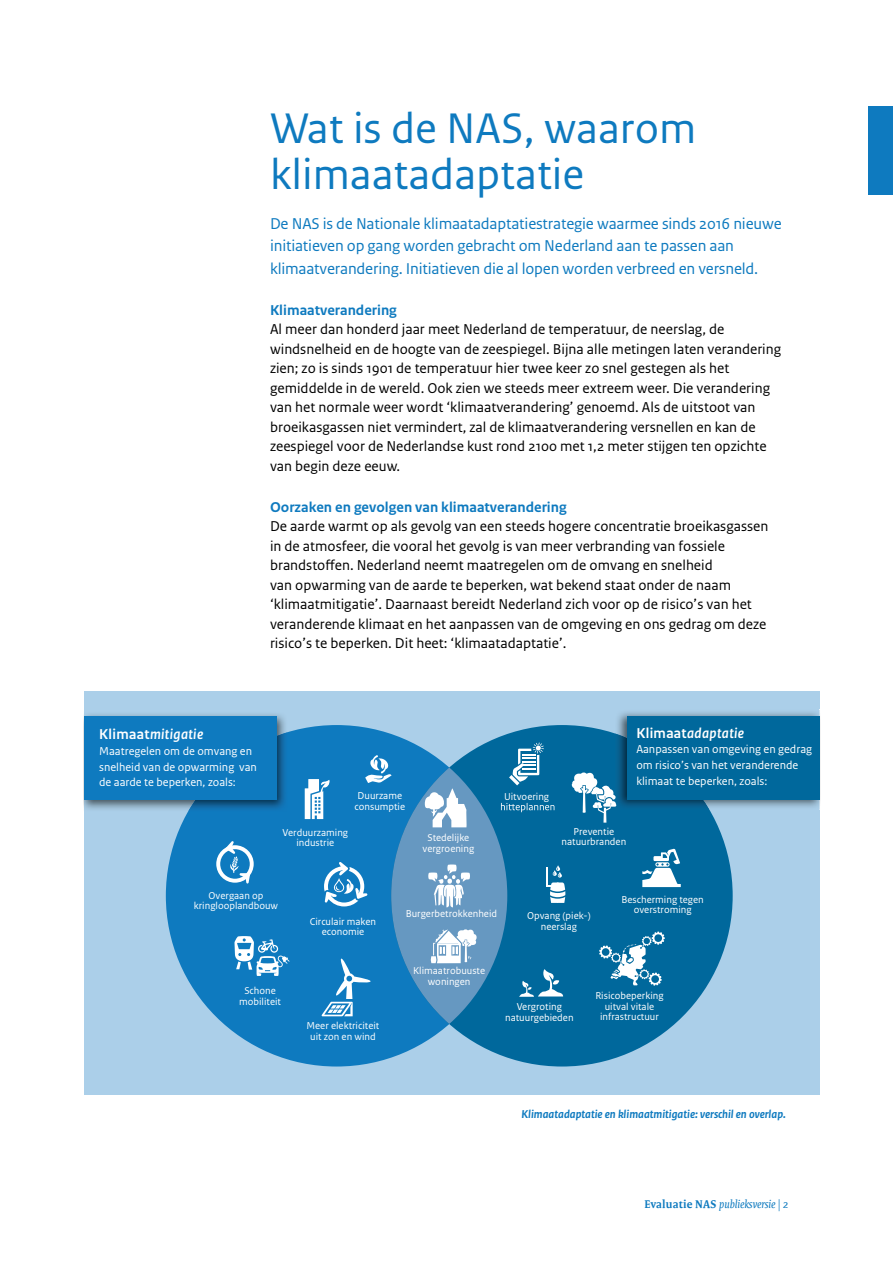
<style>
.page{position:relative;width:893px;height:1263px;background:#fff}
.page>*{position:absolute;margin:0;border:0;box-sizing:border-box;transform-origin:0 0}
.t1{font:45px "Rijksoverheid Sans Text";color:#0e7abf}
.Intro{font:16.5px/22.5px "Rijksoverheid Sans Text";letter-spacing:-.01em;color:#0e7abf}
.Plattetekst{font:15px/19.5px "Rijksoverheid Sans Text";color:#000}
.t2{font:700 15px "Rijksoverheid Sans Text";color:#0e7abf}
.t3{font:italic 700 15px "Rijksoverheid Sans Heading TT";letter-spacing:.025em;color:#fff}
.t4{font:12px/15.8px "Rijksoverheid Sans Text TT";color:#fff}
.Bijschrift{font:italic 700 12px "Rijksoverheid Sans Text";color:#0e7abf}
.t5{font:italic 12px "Rijksoverheid Serif";color:#0e7abf}
.t6{font:10.5px/10.5px "Rijksoverheid Sans Text TT";color:#fff;text-align:center}
.s1{font-style:normal}
.s2{font-weight:700;font-style:normal}
</style>
<div class="page">
<div style="left:84px;top:691px;width:736px;height:404px;background:#abcfe9"></div>
<div style="left:166px;top:725px;width:341px;height:341px;background:#0e7abf;border-radius:50%"></div>
<div style="left:391px;top:725px;width:342px;height:341px;background:#00689c;border-radius:50%"></div>
<svg style="left:391px;top:767px;width:116px;height:257px;background:#5791bd"></svg>
<svg style="left:501px;top:803px;width:53px;height:9px"></svg>
<img style="left:617px;top:710px;width:204px;height:100px">
<img style="left:615px;top:733px;width:94px;height:77px">
<div style="left:627px;top:716px;width:192px;height:84px;background:#00689c"></div>
<img style="left:84px;top:714px;width:201px;height:95px">
<img style="left:188px;top:732px;width:100px;height:79px">
<div style="left:84px;top:716px;width:192px;height:84px;background:#0e7abf"></div>
<svg style="left:519px;top:969px;width:44px;height:28px"></svg>
<svg style="left:642px;top:849px;width:39px;height:38px"></svg>
<svg style="left:234px;top:936px;width:55px;height:40px"></svg>
<svg style="left:321px;top:958px;width:50px;height:58px"></svg>
<svg style="left:216px;top:841px;width:38px;height:42px"></svg>
<svg style="left:509px;top:742px;width:35px;height:43px"></svg>
<svg style="left:599px;top:931px;width:66px;height:55px"></svg>
<svg style="left:305px;top:755px;width:165px;height:152px"></svg>
<svg style="left:546px;top:865px;width:20px;height:38px"></svg>
<svg style="left:431px;top:929px;width:46px;height:34px;background:#bbd1e3"></svg>
<svg style="left:572px;top:772px;width:44px;height:51px"></svg>
<div style="left:868px;top:106px;width:25px;height:89px;background:#0e7abf"></div>
<h1 class="t1" style="left:270px;top:102px;width:428px">Wat is de NAS, waarom</h1>
<h1 class="t1" style="left:270px;top:149px;width:316px">klimaatadaptatie</h1>
<p class="Intro" style="left:270px;top:212px;width:513px">De NAS is de Nationale klimaatadaptatiestrategie waarmee sinds 2016 nieuwe initiatieven op gang worden gebracht om Nederland aan te passen aan klimaatverandering. Initiatieven die al lopen worden verbreed en versneld.</p>
<h2 class="t2" style="left:270px;top:301px;width:128px">Klimaatverandering</h2>
<p class="Plattetekst" style="left:270px;top:320px;width:513px">Al meer dan honderd jaar meet Nederland de temperatuur, de neerslag, de windsnelheid en de hoogte van de zeespiegel. Bijna alle metingen laten verandering zien; zo is sinds 1901 de temperatuur hier twee keer zo snel gestegen als het gemiddelde in de wereld. Ook zien we steeds meer extreem weer. Die verandering van het normale weer wordt ‘klimaatverandering’ genoemd. Als de uitstoot van broeikasgassen niet vermindert, zal de klimaatverandering versnellen en kan de zeespiegel voor de Nederlandse kust rond 2100 met 1,2 meter stijgen ten opzichte van begin deze eeuw.</p>
<h2 class="t2" style="left:270px;top:499px;width:298px">Oorzaken en gevolgen van klimaatverandering</h2>
<p class="Plattetekst" style="left:270px;top:517px;width:500px">De aarde warmt op als gevolg van een steeds hogere concentratie broeikasgassen in de atmosfeer, die vooral het gevolg is van meer verbranding van fossiele brandstoffen. Nederland neemt maatregelen om de omvang en snelheid<br>van opwarming van de aarde te beperken, wat bekend staat onder de naam ‘klimaatmitigatie’. Daarnaast bereidt Nederland zich voor op de risico’s van het veranderende klimaat en het aanpassen van de omgeving en ons gedrag om deze risico’s te beperken. Dit heet: ‘klimaatadaptatie’.</p>
<p class="t3" style="left:99px;top:726px;width:106px"><span class="s1">Klimaat</span>mitigatie</p>
<p class="t4" style="left:99px;top:743px;width:159px">Maatregelen om de omvang en snelheid van de opwarming van de aarde te beperken, zoals:</p>
<p class="t6" style="left:355px;top:791px;width:52px;text-align:left">Duurzame consumptie</p>
<p class="t6" style="left:283px;top:827px;width:67px">Verduurzaming industrie</p>
<p class="t6" style="left:423px;top:833px;width:53px">Stedelijke vergroening</p>
<p class="t6" style="left:504px;top:791px;width:47px">Uitvoering</p>
<p class="t3" style="left:636px;top:724px;width:109px"><span class="s1">Klimaat</span>adaptatie</p>
<p class="t4" style="left:636px;top:742px;width:177px">Aanpassen van omgeving en gedrag om risico’s van het veranderende klimaat te beperken, zoals:</p>
<p class="t6" style="left:561px;top:826px;width:66px">Preventie natuurbranden</p>
<p class="t6" style="left:194px;top:890px;width:86px">Overgaan op kringlooplandbouw</p>
<p class="t6" style="left:239px;top:985px;width:43px">Schone mobiliteit</p>
<p class="t6" style="left:310px;top:916px;width:68px">Circulair maken economie</p>
<p class="t6" style="left:307px;top:1021px;width:74px">Meer elektriciteit uit zon en wind</p>
<p class="t6" style="left:406px;top:909px;width:93px">Burgerbetrokkenheid</p>
<p class="t6" style="left:527px;top:910px;width:65px">Opvang (piek-) neerslag</p>
<p class="t6" style="left:621px;top:894px;width:84px">Bescherming tegen overstroming</p>
<p class="t6" style="left:413px;top:965px;width:74px">Klimaatrobuuste woningen</p>
<p class="t6" style="left:505px;top:1001px;width:70px">Vergroting natuurgebieden</p>
<p class="t6" style="left:595px;top:991px;width:70px">Risicobeperking uitval vitale infrastructuur</p>
<p class="Bijschrift" style="left:522px;top:1107px;width:266px">Klimaatadaptatie en klimaatmitigatie: verschil en overlap.</p>
<p class="t5" style="left:644px;top:1197px;width:145px"><span class="s2">Evaluatie NAS</span> publieksversie | 2</p>
</div>
